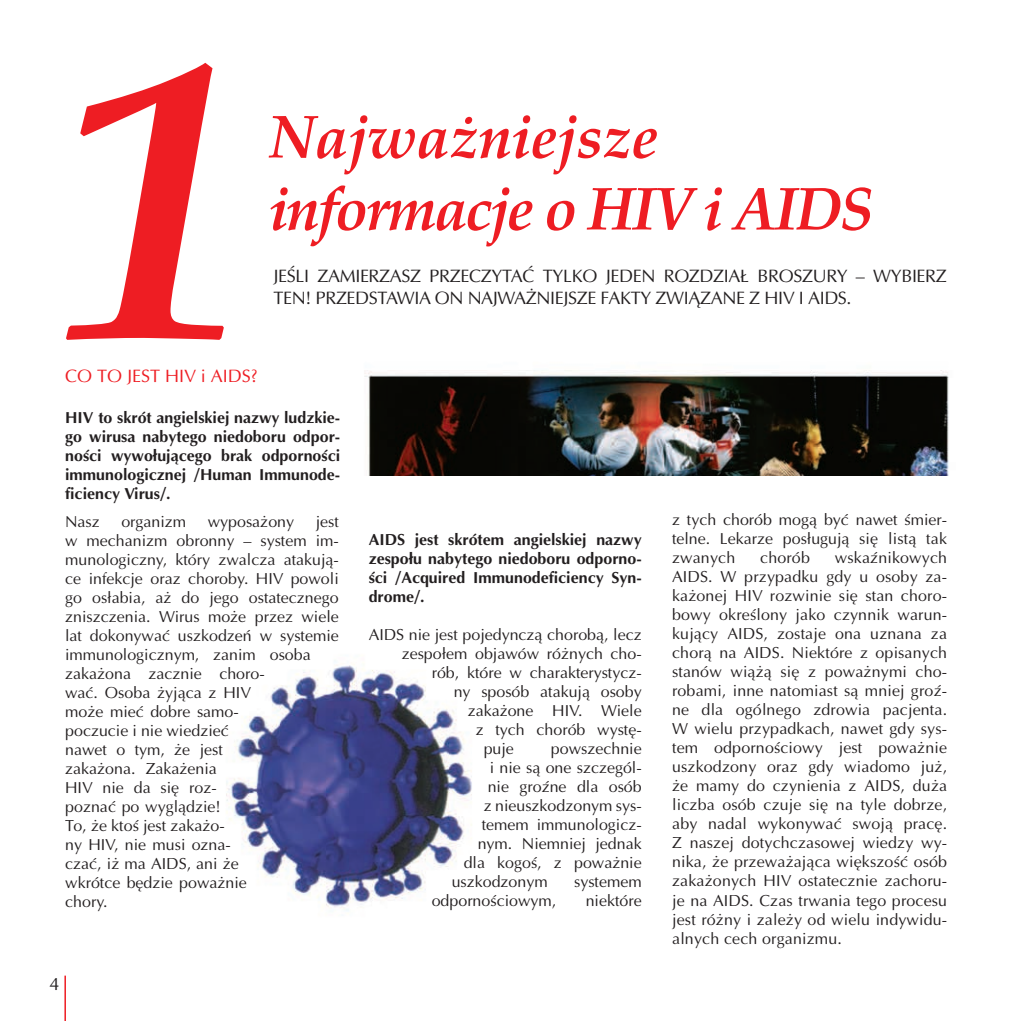
<style>
.page{position:relative;width:1032px;height:1021px;background:#fff}
.page>*{position:absolute;margin:0;border:0;box-sizing:border-box;transform-origin:0 0}
.t1{font:italic 700 400px "Palatino Linotype";color:#ee1d23}
.t2{font:italic 700 60px/72px "Palatino Linotype";letter-spacing:-.04em;color:#ee1d23}
.t3{font:18px "Ottawa";letter-spacing:-.02em;color:#231f20}
.t4{font:18px "Ottawa";color:#ee1d23}
.t5{font:16px/19px "Ottawa";color:#231f20;text-align:justify}
.t6{font:700 16px/19px "Ottawa";color:#231f20;text-align:justify}
</style>
<div class="page">
<hr style="left:64px;top:975px;width:2px;height:45px;background:#ee1d23">
<img style="left:226px;top:370px;width:723px;height:541px">
<div style="left:342px;top:476px;width:615px;height:132px;background:#fff"></div>
<h1 class="t1" style="left:50px;top:-82px;width:201px">1</h1>
<h2 class="t2" style="left:269px;top:99px;width:605px">Najważniejsze informacje o HIV i AIDS</h2>
<p class="t3" style="left:273px;top:265px;width:675px">JEŚLI ZAMIERZASZ PRZECZYTAĆ TYLKO JEDEN ROZDZIAŁ BROSZURY – WYBIERZ</p>
<p class="t3" style="left:273px;top:287px;width:579px">TEN! PRZEDSTAWIA ON NAJWAŻNIEJSZE FAKTY ZWIĄZANE Z HIV I AIDS.</p>
<p class="t4" style="left:65px;top:365px;width:194px">CO TO JEST HIV i AIDS?</p>
<p class="t6" style="left:65px;top:408px;width:276px">HIV to skrót angielskiej nazwy ludzkie&shy;go wirusa nabytego niedoboru odpor&shy;ności wywołującego brak odporności immunologicznej /Human Immunode&shy;ficiency Virus/.</p>
<p class="t5" style="left:65px;top:512px;width:36px">Nasz</p>
<p class="t5" style="left:121px;top:512px;width:66px">organizm</p>
<p class="t5" style="left:208px;top:512px;width:88px">wyposażony</p>
<p class="t5" style="left:65px;top:512px;width:275px;text-align:left;text-indent:250px">jest w mechanizm obronny – system im&shy;munologiczny, który zwalcza atakują&shy;ce infekcje oraz choroby. HIV powoli go osłabia, aż do jego ostatecznego zniszczenia. Wirus może przez wiele lat dokonywać uszkodzeń w systemie immunologicznym, zanim osoba zakażona zacznie choro-<br>wać. Osoba żyjąca z HIV<br>może mieć dobre samo-<br>poczucie i nie wiedzieć<br>nawet o tym, że jest<br>zakażona. Zakażenia<br>HIV nie da się roz-<br>poznać po wyglądzie!<br>To, że ktoś jest zakażo-<br>ny HIV, nie musi ozna-<br>czać, iż ma AIDS, ani że<br>wkrótce będzie poważnie<br>chory.</p>
<p class="t3" style="left:50px;top:972px;width:12px">4</p>
<p class="t6" style="left:369px;top:529px;width:275px">AIDS jest skrótem angielskiej nazwy zespołu nabytego niedoboru odporno&shy;ści /Acquired Immunodeficiency Syn&shy;drome/.</p>
<p class="t5" style="left:369px;top:624px;width:275px">AIDS nie jest pojedynczą chorobą, lecz</p>
<p class="t5" style="left:402px;top:643px;width:241px">zespołem objawów różnych cho-</p>
<p class="t5" style="left:432px;top:662px;width:212px">rób, które w charakterystycz-</p>
<p class="t5" style="left:454px;top:681px;width:190px">ny sposób atakują osoby</p>
<p class="t5" style="left:468px;top:700px;width:175px">zakażone HIV. Wiele</p>
<p class="t5" style="left:476px;top:719px;width:167px">z tych chorób wystę-</p>
<p class="t5" style="left:484px;top:738px;width:32px">puje</p>
<p class="t5" style="left:551px;top:738px;width:92px">powszechnie</p>
<p class="t5" style="left:490px;top:757px;width:154px">i nie są one szczegól-</p>
<p class="t5" style="left:488px;top:776px;width:155px">nie groźne dla osób</p>
<p class="t5" style="left:484px;top:795px;width:159px">z nieuszkodzonym sys-</p>
<p class="t5" style="left:482px;top:814px;width:161px">temem immunologicz-</p>
<p class="t5" style="left:478px;top:833px;width:165px">nym. Niemniej jednak</p>
<p class="t5" style="left:464px;top:852px;width:179px">dla kogoś, z poważnie</p>
<p class="t5" style="left:452px;top:871px;width:98px">uszkodzonym</p>
<p class="t5" style="left:574px;top:871px;width:69px">systemem</p>
<p class="t5" style="left:432px;top:890px;width:126px">odpornościowym,</p>
<p class="t5" style="left:586px;top:890px;width:57px">niektóre</p>
<p class="t5" style="left:672px;top:510px;width:276px">z tych chorób mogą być nawet śmier&shy;telne. Lekarze posługują się listą tak zwanych</p>
<p class="t5" style="left:672px;top:548px;width:277px;text-indent:163px">wskaźnikowych AIDS. W przypadku gdy u osoby za&shy;każonej HIV rozwinie się stan choro&shy;bowy określony jako czynnik warun&shy;kujący AIDS, zostaje ona uznana za chorą na AIDS. Niektóre z opisanych stanów wiążą się z poważnymi cho&shy;robami, inne natomiast są mniej groź&shy;ne dla ogólnego zdrowia pacjenta.<br>W wielu przypadkach, nawet gdy sys&shy;tem odpornościowy jest poważnie uszkodzony oraz gdy wiadomo już, że mamy do czynienia z AIDS, duża liczba osób czuje się na tyle dobrze, aby nadal wykonywać swoją pracę.<br>Z naszej dotychczasowej wiedzy wy&shy;nika, że przeważająca większość osób zakażonych HIV ostatecznie zachoru&shy;je na AIDS. Czas trwania tego procesu jest różny i zależy od wielu indywidu&shy;alnych cech organizmu.</p>
<p class="t5" style="left:760px;top:548px;width:51px">chorób</p>
</div>
